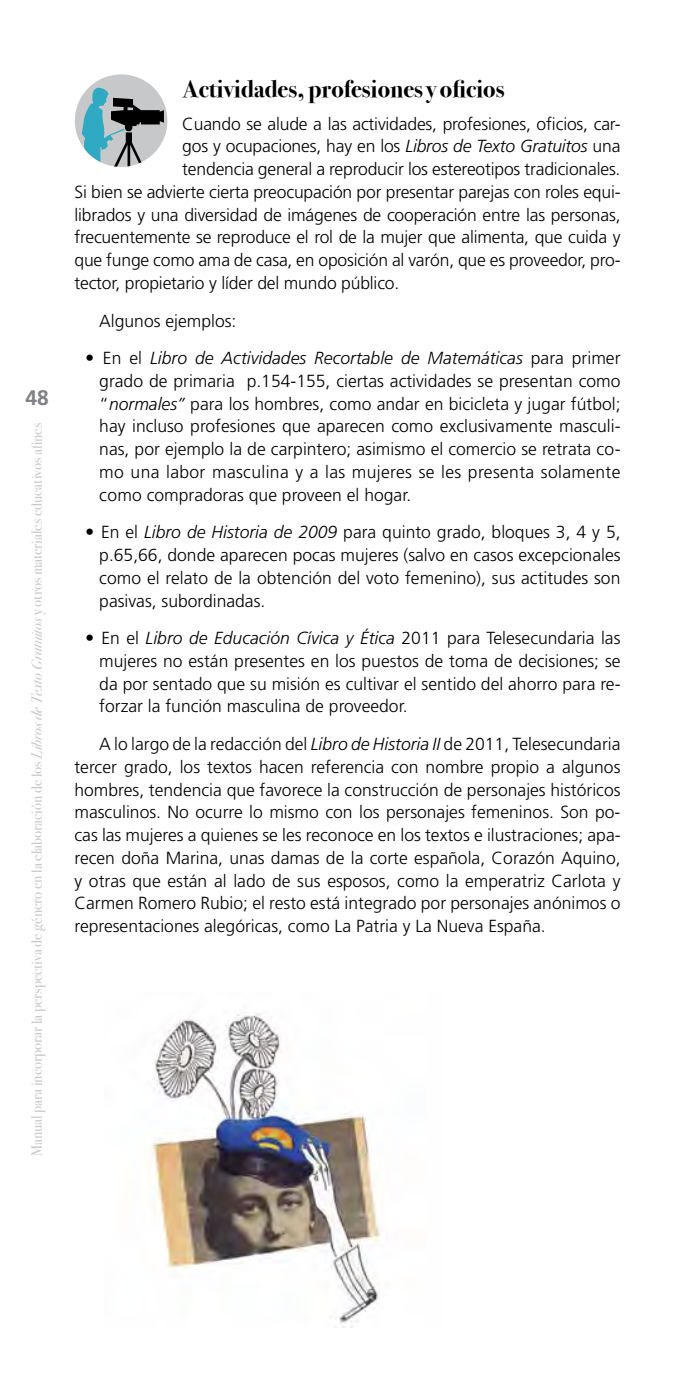
<style>
.page{position:relative;width:695px;height:1389px;background:#fff}
.page>*{position:absolute;margin:0;border:0;box-sizing:border-box;transform-origin:0 0}
.t1{font:24.5px "Bodoni Svty Two ITCTT Bold";color:#000}
.t2{font:700 21px "Frutiger";color:#808285}
.t3{font:300 17.5px/22.8px "Frutiger";letter-spacing:-.01em;color:#000;text-align:justify}
.t4{font:14.7px "Bodoni Svty Two ITCTT Book";color:#c7c8ca}
.s1{font-family:"Bodoni Svty Two ITCTT Book Ita"}
.s2{font-style:italic}
.s3{font-family:"Univers";font-stretch:condensed}
</style>
<div class="page">
<div style="left:75px;top:74px;width:92px;height:93px;background:#c7c8ca;border-radius:50%"></div>
<svg style="left:82px;top:88px;width:82px;height:79px"></svg>
<img style="left:142px;top:1012px;width:239px;height:315px">
<p class="t2" style="left:26px;top:386px;width:25px">48</p>
<p class="t4" style="left:25px;top:1156px;width:735px;rotate:-90deg">Manual para incorporar la perspectiva de género en la elaboración de los <span class="s1">Libros de Texto Gratuitos</span> y otros materiales educativos afines</p>
<h1 class="t1" style="left:182px;top:68px;width:323px">Actividades, profesiones y oficios</h1>
<p class="t3" style="left:182px;top:113px;width:439px">Cuando se alude a las actividades, profesiones, oficios, car-</p>
<p class="t3" style="left:182px;top:135px;width:439px">gos y ocupaciones, hay en los <span class="s2">Libros de Texto Gratuitos</span> una</p>
<p class="t3" style="left:182px;top:158px;width:439px">tendencia general a reproducir los estereotipos tradicionales.</p>
<p class="t3" style="left:74px;top:181px;width:547px">Si bien se advierte cierta preocupación por presentar parejas con roles equi-</p>
<p class="t3" style="left:74px;top:204px;width:547px">librados y una diversidad de imágenes de cooperación entre las personas,</p>
<p class="t3" style="left:74px;top:226px;width:547px">frecuentemente se reproduce el rol de la mujer que alimenta, que cuida y</p>
<p class="t3" style="left:74px;top:249px;width:547px">que funge como ama de casa, en oposición al varón, que es proveedor, pro-</p>
<p class="t3" style="left:74px;top:272px;width:326px">tector, propietario y líder del mundo público.</p>
<p class="t3" style="left:99px;top:309px;width:139px">Algunos ejemplos:</p>
<p class="t3" style="left:99px;top:347px;width:522px;text-indent:-15px"><span class="s3">•</span> En el <span class="s2">Libro de Actividades Recortable de Matemáticas</span> para primer grado de primaria p.154-155, ciertas actividades se presentan como “<span class="s2">normales”</span> para los hombres, como andar en bicicleta y jugar fútbol; hay incluso profesiones que aparecen como exclusivamente masculi&shy;nas, por ejemplo la de carpintero; asimismo el comercio se retrata co&shy;mo una labor masculina y a las mujeres se les presenta solamente como compradoras que proveen el hogar.</p>
<p class="t3" style="left:99px;top:521px;width:522px;text-indent:-15px"><span class="s3">•</span> En el <span class="s2">Libro de Historia de 2009</span> para quinto grado, bloques 3, 4 y 5, p.65,66, donde aparecen pocas mujeres (salvo en casos excepcionales como el relato de la obtención del voto femenino), sus actitudes son pasivas, subordinadas.</p>
<p class="t3" style="left:99px;top:627px;width:522px;text-indent:-15px"><span class="s3">•</span> En el <span class="s2">Libro de Educación Cívica y Ética</span> 2011 para Telesecundaria las mujeres no están presentes en los puestos de toma de decisiones; se da por sentado que su misión es cultivar el sentido del ahorro para re&shy;forzar la función masculina de proveedor.</p>
<p class="t3" style="left:74px;top:733px;width:547px;text-indent:25px">A lo largo de la redacción del <span class="s2">Libro de Historia II</span> de 2011, Telesecundaria tercer grado, los textos hacen referencia con nombre propio a algunos hombres, tendencia que favorece la construcción de personajes históricos masculinos. No ocurre lo mismo con los personajes femeninos. Son po&shy;cas las mujeres a quienes se les reconoce en los textos e ilustraciones; apa&shy;recen doña Marina, unas damas de la corte española, Corazón Aquino, y otras que están al lado de sus esposos, como la emperatriz Carlota y Carmen Romero Rubio; el resto está integrado por personajes anónimos o representaciones alegóricas, como La Patria y La Nueva España.</p>
</div>
